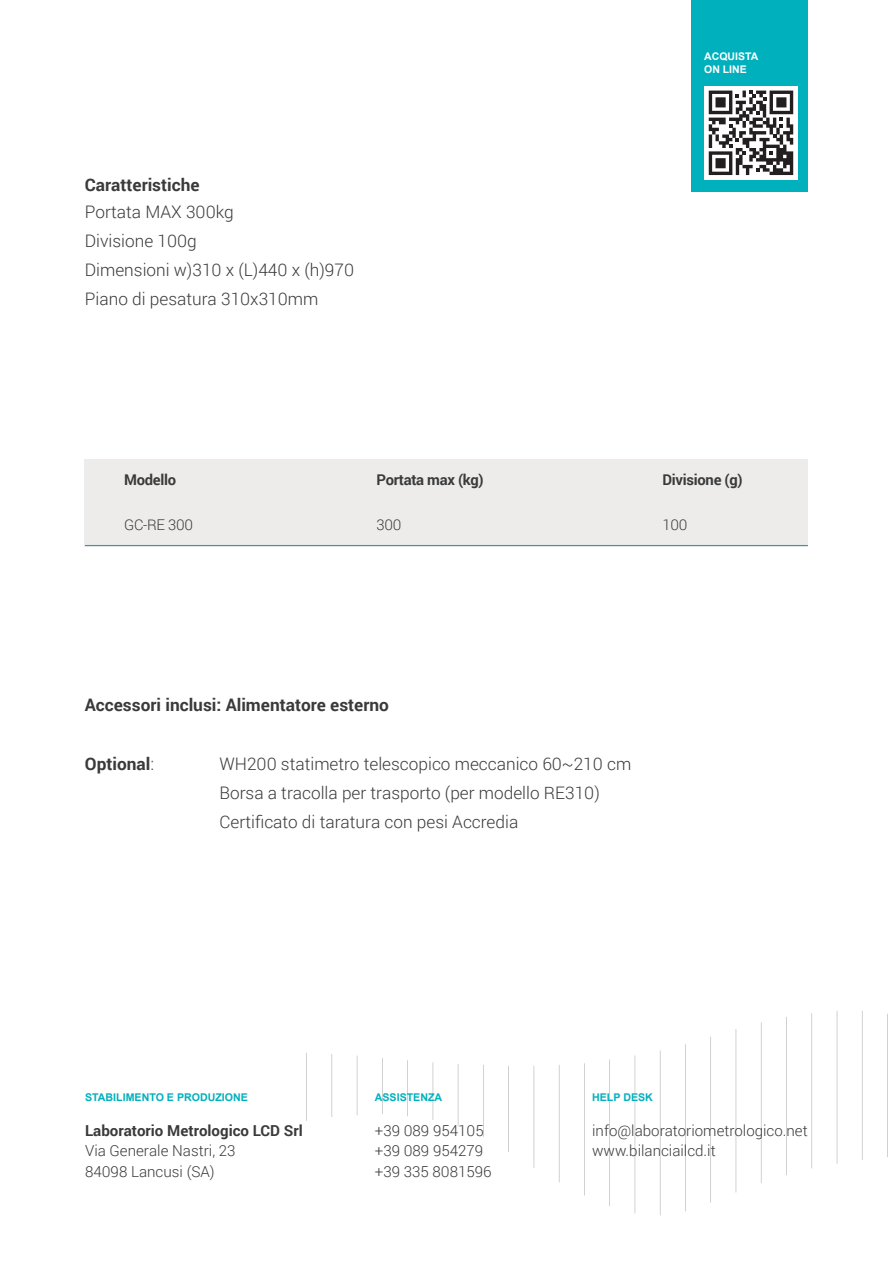
<style>
.page{position:relative;width:893px;height:1263px;background:#fff}
.page>*{position:absolute;margin:0;border:0;box-sizing:border-box;transform-origin:0 0}
.t1{font:300 17.25px/29.1px "Roboto";color:#3b3a3b}
.t2{font:700 17.25px "Roboto";color:#3b3a3b}
.t3{font:300 15.15px/20.2px "Roboto";color:#3b3a3b}
.t4{font:700 15.15px "Roboto";color:#3b3a3b}
.t5{font:700 14.85px "Roboto";letter-spacing:-.02em;color:#3b3a3b}
.t6{font:300 14.85px "Roboto";letter-spacing:-.02em;color:#3b3a3b}
.t7{font:700 10.65px "Arial";color:#00b0bd}
.t8{font:700 10.5px/12.6px "Arial";color:#fff}
.s1{font-weight:300}
</style>
<div class="page">
<hr style="left:382px;top:1058px;width:1px;height:56px;background:#bbbdbc">
<hr style="left:357px;top:1055px;width:1px;height:60px;background:#bbbdbc">
<hr style="left:407px;top:1060px;width:1px;height:56px;background:#bbbdbc">
<hr style="left:331px;top:1054px;width:1px;height:63px;background:#bbbdbc">
<hr style="left:433px;top:1062px;width:1px;height:58px;background:#bbbdbc">
<hr style="left:306px;top:1053px;width:1px;height:68px;background:#bbbdbc">
<hr style="left:458px;top:1064px;width:1px;height:62px;background:#bbbdbc">
<hr style="left:483px;top:1065px;width:1px;height:72px;background:#bbbdbc">
<hr style="left:508px;top:1066px;width:1px;height:86px;background:#bbbdbc">
<hr style="left:887px;top:1014px;width:1px;height:143px;background:#bbbdbc">
<hr style="left:862px;top:1011px;width:1px;height:149px;background:#bbbdbc">
<hr style="left:837px;top:1011px;width:1px;height:153px;background:#bbbdbc">
<hr style="left:534px;top:1066px;width:1px;height:102px;background:#bbbdbc">
<hr style="left:811px;top:1013px;width:1px;height:155px;background:#bbbdbc">
<hr style="left:786px;top:1017px;width:1px;height:158px;background:#bbbdbc">
<hr style="left:559px;top:1065px;width:1px;height:117px;background:#bbbdbc">
<hr style="left:761px;top:1022px;width:1px;height:161px;background:#bbbdbc">
<hr style="left:736px;top:1029px;width:1px;height:163px;background:#bbbdbc">
<hr style="left:584px;top:1063px;width:1px;height:132px;background:#bbbdbc">
<hr style="left:710px;top:1037px;width:1px;height:165px;background:#bbbdbc">
<hr style="left:609px;top:1059px;width:1px;height:147px;background:#bbbdbc">
<hr style="left:685px;top:1044px;width:1px;height:167px;background:#bbbdbc">
<hr style="left:635px;top:1055px;width:1px;height:158px;background:#bbbdbc">
<hr style="left:660px;top:1050px;width:1px;height:165px;background:#bbbdbc">
<div style="left:692px;top:0;width:116px;height:191px;background:#00b0bd"></div>
<div style="left:704px;top:86px;width:94px;height:94px;background:#fff"></div>
<svg style="left:709px;top:91px;width:84px;height:84px"></svg>
<div style="left:85px;top:459px;width:723px;height:88px;background:#edeceb"></div>
<hr style="left:85px;top:545px;width:723px;height:1px;background:#00b0bd">
<p class="t2" style="left:85px;top:173px;width:116px">Caratteristiche</p>
<p class="t1" style="left:85px;top:196px;width:271px">Portata MAX 300kg<br>Divisione 100g<br>Dimensioni w)310 x (L)440 x (h)970<br>Piano di pesatura 310x310mm</p>
<p class="t5" style="left:124px;top:469px;width:53px">Modello</p>
<p class="t6" style="left:124px;top:514px;width:70px">GC-RE 300</p>
<p class="t5" style="left:376px;top:469px;width:109px">Portata max (kg)</p>
<p class="t6" style="left:376px;top:514px;width:26px">300</p>
<p class="t8" style="left:704px;top:50px;width:56px">ACQUISTA<br>ON LINE</p>
<p class="t5" style="left:663px;top:469px;width:82px">Divisione (g)</p>
<p class="t6" style="left:663px;top:514px;width:26px">100</p>
<p class="t2" style="left:85px;top:693px;width:306px">Accessori inclusi: Alimentatore esterno</p>
<p class="t2" style="left:85px;top:751px;width:71px">Optional<span class="s1">:</span></p>
<p class="t1" style="left:219px;top:748px;width:413px">WH200 statimetro telescopico meccanico 60~210 cm<br>Borsa a tracolla per trasporto (per modello RE310)<br>Certificato di taratura con pesi Accredia</p>
<p class="t7" style="left:85px;top:1090px;width:164px">STABILIMENTO E PRODUZIONE</p>
<p class="t7" style="left:375px;top:1090px;width:69px">ASSISTENZA</p>
<p class="t7" style="left:592px;top:1090px;width:62px">HELP DESK</p>
<p class="t4" style="left:85px;top:1120px;width:219px">Laboratorio Metrologico LCD Srl</p>
<p class="t3" style="left:85px;top:1140px;width:152px">Via Generale Nastri, 23<br>84098 Lancusi (SA)</p>
<p class="t3" style="left:375px;top:1120px;width:118px">+39 089 954105 +39 089 954279 +39 335 8081596</p>
<p class="t3" style="left:592px;top:1120px;width:217px">info@laboratoriometrologico.net www.bilanciailcd.it</p>
</div>
